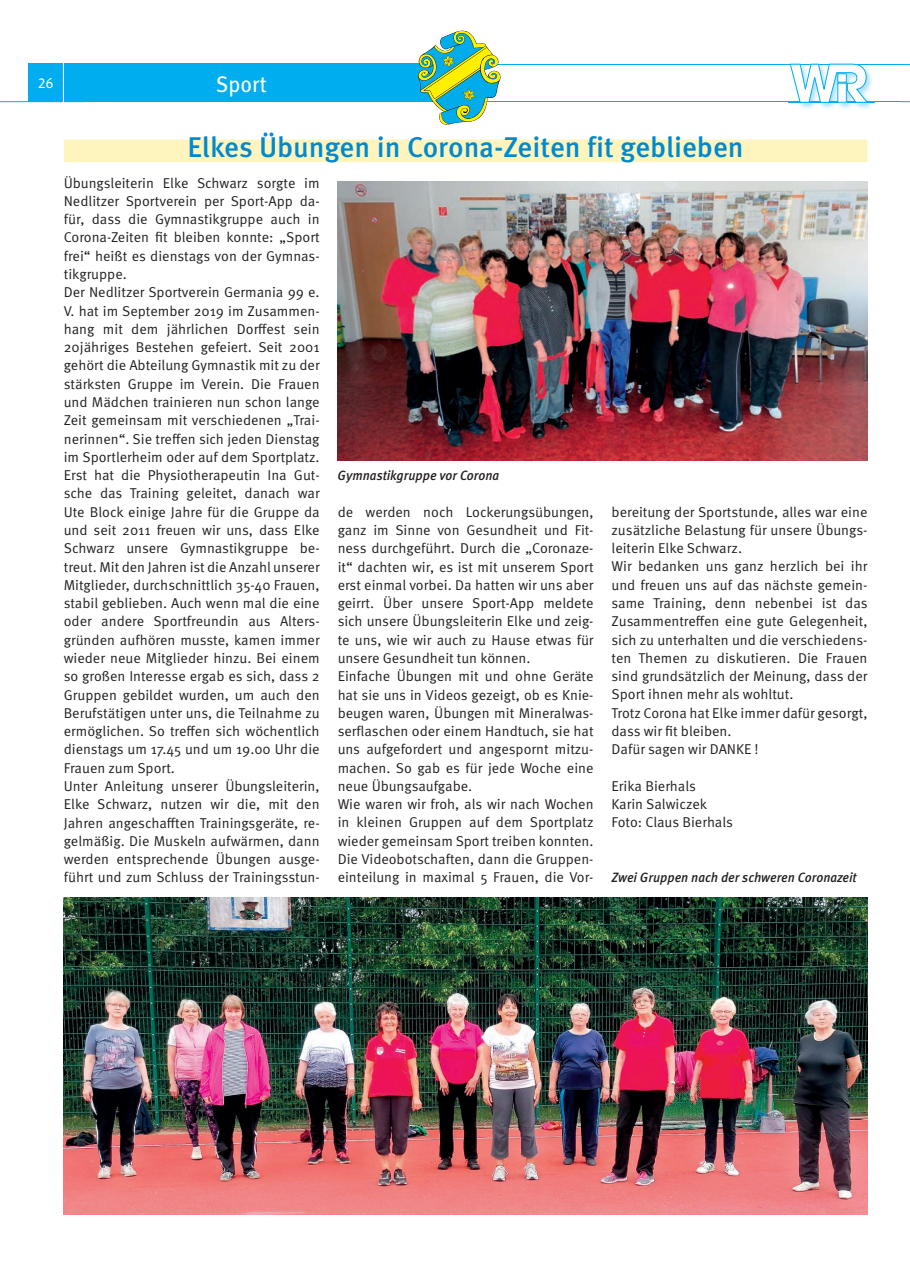
<style>
.page{position:relative;width:910px;height:1280px;background:#fff}
.page>*{position:absolute;margin:0;border:0;box-sizing:border-box;transform-origin:0 0}
.t1{font:500 28.5px "Meta Pro";color:#0089cf}
.t2{font:22.5px "Meta Pro";color:#fff;scale:.95 1}
.t3{font:15px "Today SB";color:#fff;scale:.95 1}
.t4{font:14.25px/18.3px "Meta Pro";color:#231f20}
.t5{font:italic 500 13.5px "Meta Pro";color:#231f20;scale:.95 1}
</style>
<div class="page">
<div style="left:64px;top:63px;width:392px;height:39px;background:#00aeef"></div>
<hr style="left:0;top:101px;width:86px;height:1px;background:#00aeef">
<hr style="left:86px;top:101px;width:815px;height:1px;background:#00aeef">
<hr style="left:86px;top:64px;width:815px;height:1px;background:#00aeef">
<div style="left:28px;top:63px;width:35px;height:39px;background:#00aeef"></div>
<hr style="left:63px;top:62px;width:1px;height:41px;background:#fff">
<img style="left:418px;top:30px;width:83px;height:95px">
<img style="left:789px;top:63px;width:85px;height:46px">
<svg style="left:790px;top:64px;width:78px;height:39px"></svg>
<img style="left:338px;top:181px;width:529px;height:279px">
<img style="left:64px;top:897px;width:803px;height:318px">
<div style="left:64px;top:140px;width:803px;height:22px;background:#fef4bd"></div>
<p class="t3" style="left:38px;top:75px;width:17px">26</p>
<h2 class="t2" style="left:216px;top:70px;width:55px">Sport</h2>
<h1 class="t1" style="left:187px;top:129px;width:558px">Elkes Übungen in Corona-Zeiten fit geblieben</h1>
<p class="t4" style="left:64px;top:174px;width:258px">Übungsleiterin Elke Schwarz sorgte im Nedlitzer Sportverein per Sport-App da&shy;für, dass die Gymnastikgruppe auch in Corona-Zeiten fit bleiben konnte: „Sport frei“ heißt es dienstags von der Gymnas&shy;tikgruppe.<br>Der Nedlitzer Sportverein Germania 99 e.<br>V. hat im September 2019 im Zusammen&shy;hang mit dem jährlichen Dorffest sein 20jähriges Bestehen gefeiert. Seit 2001 gehört die Abteilung Gymnastik mit zu der stärksten Gruppe im Verein. Die Frauen und Mädchen trainieren nun schon lange Zeit gemeinsam mit verschiedenen „Trai&shy;nerinnen“. Sie treffen sich jeden Dienstag im Sportlerheim oder auf dem Sportplatz.<br>Erst hat die Physiotherapeutin Ina Gut&shy;sche das Training geleitet, danach war Ute Block einige Jahre für die Gruppe da und seit 2011 freuen wir uns, dass Elke Schwarz unsere Gymnastikgruppe be&shy;treut. Mit den Jahren ist die Anzahl unserer Mitglieder, durchschnittlich 35-40 Frauen, stabil geblieben. Auch wenn mal die eine oder andere Sportfreundin aus Alters&shy;gründen aufhören musste, kamen immer wieder neue Mitglieder hinzu. Bei einem so großen Interesse ergab es sich, dass 2<br>Gruppen gebildet wurden, um auch den Berufstätigen unter uns, die Teilnahme zu ermöglichen. So treffen sich wöchentlich dienstags um 17.45 und um 19.00 Uhr die Frauen zum Sport.<br>Unter Anleitung unserer Übungsleiterin, Elke Schwarz, nutzen wir die, mit den Jahren angeschafften Trainingsgeräte, re&shy;gelmäßig. Die Muskeln aufwärmen, dann werden entsprechende Übungen ausge&shy;führt und zum Schluss der Trainingsstun-</p>
<p class="t5" style="left:338px;top:467px;width:172px">Gymnastikgruppe vor Corona</p>
<p class="t4" style="left:338px;top:503px;width:258px">de werden noch Lockerungsübungen, ganz im Sinne von Gesundheit und Fit&shy;ness durchgeführt. Durch die „Coronaze&shy;it“ dachten wir, es ist mit unserem Sport erst einmal vorbei. Da hatten wir uns aber geirrt. Über unsere Sport-App meldete sich unsere Übungsleiterin Elke und zeig&shy;te uns, wie wir auch zu Hause etwas für unsere Gesundheit tun können.<br>Einfache Übungen mit und ohne Geräte hat sie uns in Videos gezeigt, ob es Knie&shy;beugen waren, Übungen mit Mineralwas&shy;serflaschen oder einem Handtuch, sie hat uns aufgefordert und angespornt mitzu&shy;machen. So gab es für jede Woche eine neue Übungsaufgabe.<br>Wie waren wir froh, als wir nach Wochen in kleinen Gruppen auf dem Sportplatz wieder gemeinsam Sport treiben konnten.<br>Die Videobotschaften, dann die Gruppen&shy;einteilung in maximal 5 Frauen, die Vor-</p>
<p class="t4" style="left:612px;top:503px;width:258px">bereitung der Sportstunde, alles war eine zusätzliche Belastung für unsere Übungs&shy;leiterin Elke Schwarz.<br>Wir bedanken uns ganz herzlich bei ihr und freuen uns auf das nächste gemein&shy;same Training, denn nebenbei ist das Zusammentreffen eine gute Gelegenheit, sich zu unterhalten und die verschiedens&shy;ten Themen zu diskutieren. Die Frauen sind grundsätzlich der Meinung, dass der Sport ihnen mehr als wohltut.<br>Trotz Corona hat Elke immer dafür gesorgt, dass wir fit bleiben.<br>Dafür sagen wir DANKE !</p>
<p class="t4" style="left:612px;top:777px;width:123px">Erika Bierhals<br>Karin Salwiczek<br>Foto: Claus Bierhals</p>
<p class="t5" style="left:612px;top:869px;width:259px">Zwei Gruppen nach der schweren Coronazeit</p>
</div>
